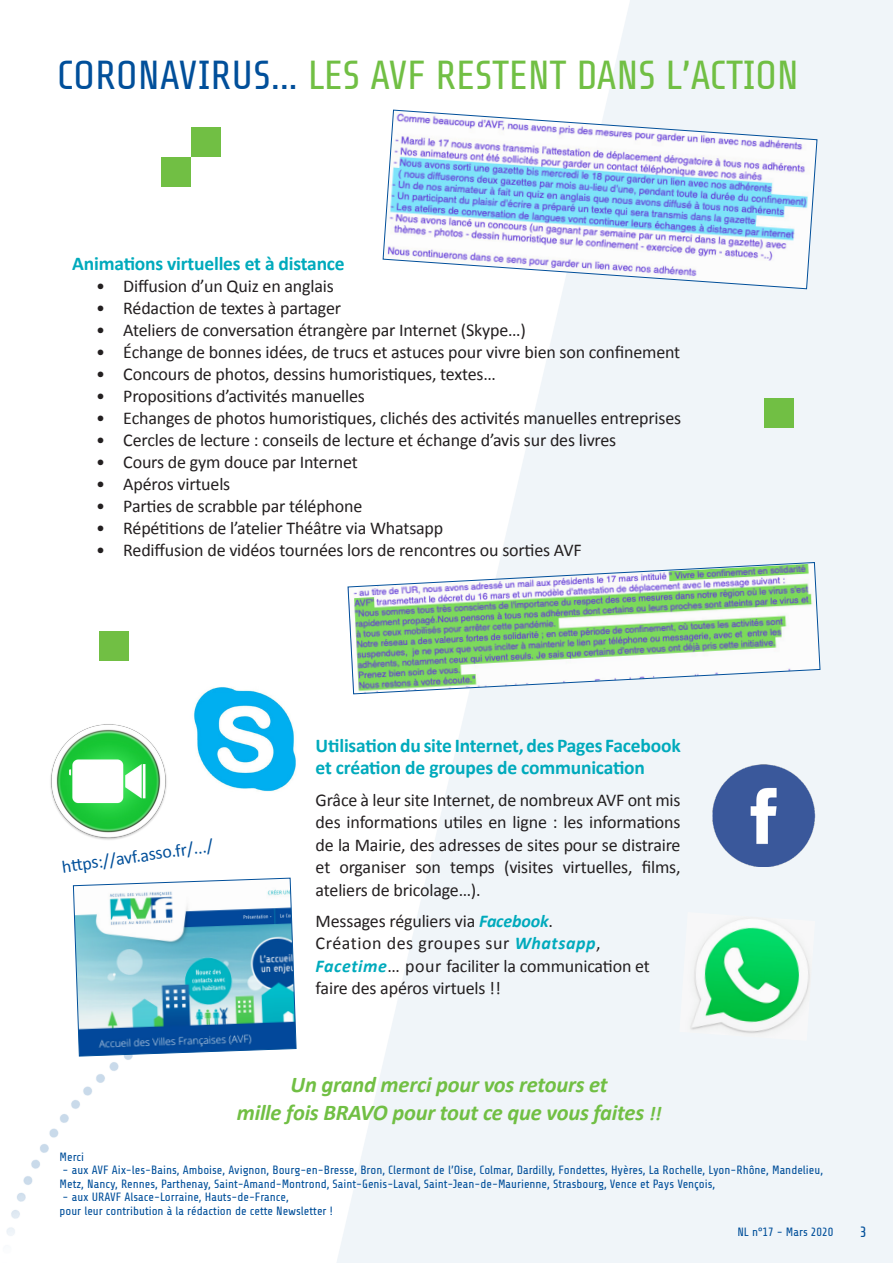
<style>
.page{position:relative;width:893px;height:1263px;background:#fff}
.page>*{position:absolute;margin:0;border:0;box-sizing:border-box;transform-origin:0 0}
.GROS_TITRE_vert{font:40.5px "Share Tech";letter-spacing:-.01em;color:#71bf44}
.TEXTE_gras_vert{font:italic 700 22.5px/28.5px "Calibri";letter-spacing:-.01em;color:#71bf44;text-align:center}
.TEXTE{font:700 19.5px/22.5px "Calibri";letter-spacing:-.01em;color:#00aabc}
.TEXTE-2{font:18px/22.5px "Calibri";letter-spacing:-.01em;color:#231f20;text-align:justify}
.TEXTE-3{font:18px "Calibri";color:#014f9a}
.t1{font:15px "Share Tech";color:#014f9a}
.Légende{font:12px/13.5px "Share Tech";color:#014f9a}
.s1{color:#014f9a}
.s2{font-weight:700;font-style:italic;color:#00aabc}
.s3{font-size:19.5px}
</style>
<div class="page">
<img style="left:6px;top:0;width:887px;height:1263px">
<img style="left:47px;top:720px;width:123px;height:123px">
<img style="left:679px;top:912px;width:136px;height:129px">
<img style="left:713px;top:764px;width:102px;height:102px">
<svg style="left:73px;top:877px;width:224px;height:180px"></svg>
<img style="left:181px;top:685px;width:128px;height:108px">
<svg style="left:382px;top:109px;width:436px;height:181px"></svg>
<svg style="left:347px;top:562px;width:474px;height:133px"></svg>
<div style="left:162px;top:157px;width:29px;height:30px;background:#71bf44"></div>
<div style="left:191px;top:128px;width:30px;height:29px;background:#71bf44"></div>
<div style="left:99px;top:631px;width:30px;height:30px;background:#71bf44"></div>
<div style="left:764px;top:398px;width:30px;height:30px;background:#71bf44"></div>
<p class="GROS_TITRE_vert" style="left:57px;top:55px;width:744px"><span class="s1">CORONAVIRUS...</span> LES AVF RESTENT DANS L’ACTION</p>
<p class="TEXTE" style="left:72px;top:252px;width:274px">Animations virtuelles et à distance</p>
<p class="TEXTE-2" style="left:96px;top:275px;width:239px">• Diffusion d’un Quiz en anglais</p>
<p class="TEXTE-2" style="left:96px;top:297px;width:246px">• Rédaction de textes à partager</p>
<p class="TEXTE-2" style="left:96px;top:319px;width:431px">• Ateliers de conversation étrangère par Internet (Skype…)</p>
<p class="TEXTE-2" style="left:96px;top:341px;width:585px">• Échange de bonnes idées, de trucs et astuces pour vivre bien son confinement</p>
<p class="TEXTE-2" style="left:96px;top:363px;width:401px">• Concours de photos, dessins humoristiques, textes…</p>
<p class="TEXTE-2" style="left:96px;top:385px;width:270px">• Propositions d’activités manuelles</p>
<p class="TEXTE-2" style="left:96px;top:407px;width:586px">• Echanges de photos humoristiques, clichés des activités manuelles entreprises</p>
<p class="TEXTE-2" style="left:96px;top:429px;width:521px">• Cercles de lecture : conseils de lecture et échange d’avis sur des livres</p>
<p class="TEXTE-2" style="left:96px;top:451px;width:263px">• Cours de gym douce par Internet</p>
<p class="TEXTE-2" style="left:96px;top:473px;width:136px">• Apéros virtuels</p>
<p class="TEXTE-2" style="left:96px;top:495px;width:268px">• Parties de scrabble par téléphone</p>
<p class="TEXTE-2" style="left:96px;top:517px;width:349px">• Répétitions de l’atelier Théâtre via Whatsapp</p>
<p class="TEXTE-2" style="left:96px;top:539px;width:487px">• Rediffusion de vidéos tournées lors de rencontres ou sorties AVF</p>
<p class="TEXTE-3" style="left:61px;top:855px;width:154px;rotate:-8deg">htt ps://avf.asso.fr/.../</p>
<p class="TEXTE" style="left:316px;top:734px;width:367px">Utilisation du site Internet, des Pages Facebook et création de groupes de communication</p>
<p class="TEXTE-2" style="left:316px;top:788px;width:366px">Grâce à leur site Internet, de nombreux AVF ont mis des informations utiles en ligne : les informations de la Mairie, des adresses de sites pour se distraire et organiser son temps (visites virtuelles, films, ateliers de bricolage…).</p>
<p class="TEXTE-2" style="left:316px;top:909px;width:336px;text-align:left">Messages réguliers via <span class="s2">Facebook</span>.<br>Création des groupes sur <span class="s2">Whatsapp</span>, <span class="s2">Facetime</span>… pour faciliter la communication et faire des apéros virtuels !!</p>
<p class="TEXTE_gras_vert" style="left:237px;top:1070px;width:426px">Un grand merci pour vos retours et<br>mille fois BRAVO pour tout ce que vous faites <span class="s3">!!</span></p>
<p class="Légende" style="left:60px;top:1150px;width:26px">Merci</p>
<p class="Légende" style="left:60px;top:1163px;width:765px">- aux AVF Aix-les-Bains, Amboise, Avignon, Bourg-en-Bresse, Bron, Clermont de l’Oise, Colmar, Dardilly, Fondettes, Hyères, La Rochelle, Lyon-Rhône, Mandelieu,<br>Metz, Nancy, Rennes, Parthenay, Saint-Amand-Montrond, Saint-Genis-Laval, Saint-Jean-de-Maurienne, Strasbourg, Vence et Pays Vençois,</p>
<p class="Légende" style="left:63px;top:1190px;width:228px">- aux URAVF Alsace-Lorraine, Hauts-de-France,</p>
<p class="Légende" style="left:60px;top:1204px;width:275px">pour leur contribution à la rédaction de cette Newsletter !</p>
<p class="Légende" style="left:737px;top:1225px;width:98px">NL n°17 - Mars 2020</p>
<p class="t1" style="left:860px;top:1224px;width:9px">3</p>
</div>
